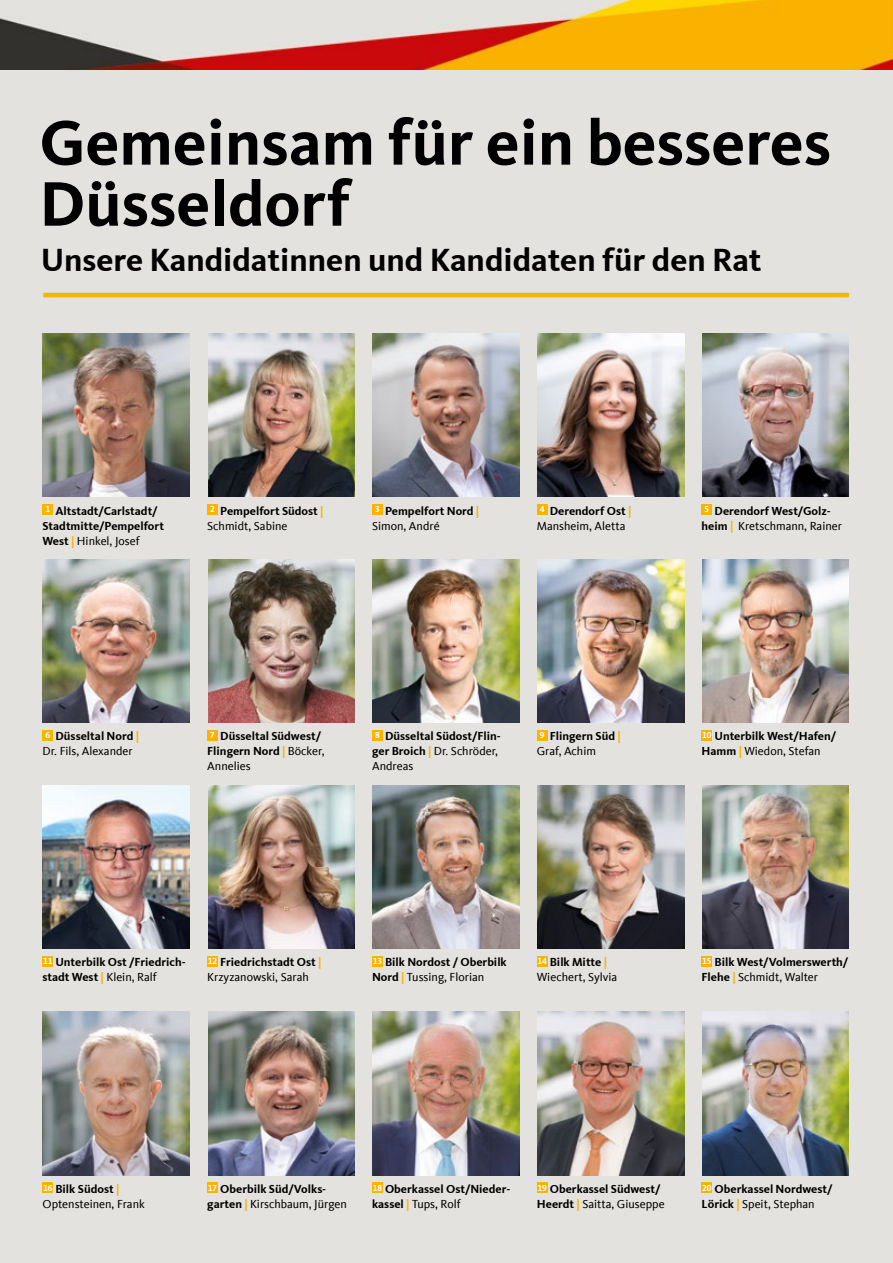
<style>
.page{position:relative;width:893px;height:1263px;background:#e3e2de}
.page>*{position:absolute;margin:0;border:0;box-sizing:border-box;transform-origin:0 0}
.t1{font:700 65.1px/61.1px "CDU Kievit Tab";color:#000}
.t2{font:700 33px "CDU Kievit Tab";color:#000}
.t3{font:700 12px/15px "CDU Kievit Tab";color:#000}
.t4{font:12px/15px "CDU Kievit Tab";color:#000}
.s1{color:#fab300}
.s2{font-weight:400}
.s3{font-weight:700}
.s4{font-weight:700;color:#fab300}
</style>
<div class="page">
<img style="left:0;top:0;width:893px;height:69px">
<img style="left:43px;top:1012px;width:146px;height:163px">
<img style="left:208px;top:1012px;width:147px;height:163px">
<img style="left:373px;top:1012px;width:146px;height:163px">
<img style="left:538px;top:1012px;width:146px;height:163px">
<img style="left:702px;top:1012px;width:147px;height:163px">
<img style="left:43px;top:333px;width:146px;height:164px">
<img style="left:208px;top:333px;width:147px;height:164px">
<img style="left:373px;top:333px;width:146px;height:164px">
<img style="left:538px;top:333px;width:146px;height:164px">
<img style="left:702px;top:333px;width:147px;height:164px">
<div style="left:43px;top:504px;width:10px;height:11px;background:#fab300"></div>
<div style="left:207px;top:504px;width:11px;height:11px;background:#fab300"></div>
<div style="left:372px;top:504px;width:11px;height:11px;background:#fab300"></div>
<div style="left:537px;top:504px;width:10px;height:11px;background:#fab300"></div>
<div style="left:702px;top:504px;width:10px;height:11px;background:#fab300"></div>
<img style="left:43px;top:559px;width:146px;height:164px">
<img style="left:208px;top:559px;width:147px;height:164px">
<img style="left:373px;top:559px;width:146px;height:164px">
<img style="left:538px;top:559px;width:146px;height:164px">
<img style="left:702px;top:559px;width:147px;height:164px">
<div style="left:43px;top:730px;width:10px;height:10px;background:#fab300"></div>
<div style="left:207px;top:730px;width:11px;height:10px;background:#fab300"></div>
<div style="left:372px;top:730px;width:11px;height:10px;background:#fab300"></div>
<div style="left:537px;top:730px;width:10px;height:10px;background:#fab300"></div>
<div style="left:702px;top:730px;width:10px;height:10px;background:#fab300"></div>
<img style="left:43px;top:785px;width:146px;height:163px">
<img style="left:208px;top:785px;width:147px;height:163px">
<img style="left:373px;top:785px;width:146px;height:163px">
<img style="left:538px;top:785px;width:146px;height:163px">
<img style="left:702px;top:785px;width:147px;height:163px">
<div style="left:43px;top:956px;width:10px;height:10px;background:#fab300"></div>
<div style="left:207px;top:956px;width:11px;height:10px;background:#fab300"></div>
<div style="left:372px;top:956px;width:11px;height:10px;background:#fab300"></div>
<div style="left:537px;top:956px;width:10px;height:10px;background:#fab300"></div>
<div style="left:702px;top:956px;width:10px;height:10px;background:#fab300"></div>
<div style="left:43px;top:1182px;width:10px;height:11px;background:#fab300"></div>
<div style="left:207px;top:1182px;width:11px;height:11px;background:#fab300"></div>
<div style="left:372px;top:1182px;width:11px;height:11px;background:#fab300"></div>
<div style="left:537px;top:1182px;width:10px;height:11px;background:#fab300"></div>
<div style="left:702px;top:1182px;width:10px;height:11px;background:#fab300"></div>
<hr style="left:43px;top:293px;width:806px;height:4px;background:#fab300">
<h1 class="t1" style="left:39px;top:112px;width:793px">Gemeinsam für ein besseres<br>Düsseldorf</h1>
<h2 class="t2" style="left:41px;top:240px;width:722px">Unsere Kandidatinnen und Kandidaten für den Rat</h2>
<p class="t3" style="left:43px;top:503px;width:123px"><sup>1</sup> Altstadt/Carlstadt/<br>Stadtmitte/Pempelfort<br>West <span class="s1">|</span> <span class="s2">Hinkel, Josef</span></p>
<p class="t3" style="left:207px;top:503px;width:118px"><sup>2</sup> Pempelfort Südost <span class="s1">|<br></span><span class="s2">Schmidt, Sabine</span></p>
<p class="t3" style="left:372px;top:503px;width:109px"><sup>3</sup> Pempelfort Nord <span class="s1">|<br></span><span class="s2">Simon, André</span></p>
<p class="t4" style="left:537px;top:503px;width:96px"><sup>4</sup> <span class="s3">Derendorf Ost</span> <span class="s4">|<br></span>Mansheim, Aletta</p>
<p class="t3" style="left:702px;top:503px;width:142px"><sup>5</sup> Derendorf West/Golz&shy;heim <span class="s1">|</span> <span class="s2">Kretschmann, Rainer</span></p>
<p class="t4" style="left:43px;top:729px;width:98px"><sup>6</sup> <span class="s3">Düsseltal Nord</span> <span class="s4">|<br></span>Dr. Fils, Alexander</p>
<p class="t3" style="left:207px;top:729px;width:119px"><sup>7</sup> Düsseltal Südwest/<br>Flingern Nord <span class="s1">|</span> <span class="s2">Böcker,<br>Annelies</span></p>
<p class="t3" style="left:372px;top:729px;width:130px"><sup>8</sup> Düsseltal Südost/Flin&shy;ger Broich <span class="s1">|</span> <span class="s2">Dr. Schröder,<br>Andreas</span></p>
<p class="t3" style="left:537px;top:729px;width:85px"><sup>9</sup> Flingern Süd <span class="s1">|<br></span><span class="s2">Graf, Achim</span></p>
<p class="t3" style="left:702px;top:729px;width:136px"><sup>10</sup> Unterbilk West/Hafen/<br>Hamm <span class="s1">|</span> <span class="s2">Wiedon, Stefan</span></p>
<p class="t3" style="left:43px;top:955px;width:145px"><sup>11</sup> Unterbilk Ost /Friedrich&shy;stadt West <span class="s1">|</span> <span class="s2">Klein, Ralf</span></p>
<p class="t4" style="left:207px;top:955px;width:116px"><sup>12</sup> <span class="s3">Friedrichstadt Ost</span> <span class="s4">|<br></span>Krzyzanowski, Sarah</p>
<p class="t3" style="left:372px;top:955px;width:136px"><sup>13</sup> Bilk Nordost / Oberbilk<br>Nord <span class="s1">|</span> <span class="s2">Tussing, Florian</span></p>
<p class="t4" style="left:537px;top:955px;width:82px"><sup>14</sup> <span class="s3">Bilk Mitte</span> <span class="s4">|<br></span>Wiechert, Sylvia</p>
<p class="t3" style="left:702px;top:955px;width:148px"><sup>15</sup> Bilk West/Volmerswerth/<br>Flehe <span class="s1">|</span> <span class="s2">Schmidt, Walter</span></p>
<p class="t4" style="left:43px;top:1181px;width:104px"><sup>16</sup> <span class="s3">Bilk Südost</span> <span class="s4">|<br></span>Optensteinen, Frank</p>
<p class="t3" style="left:207px;top:1181px;width:141px"><sup>17</sup> Oberbilk Süd/Volks&shy;garten <span class="s1">|</span> <span class="s2">Kirschbaum, Jürgen</span></p>
<p class="t3" style="left:372px;top:1181px;width:140px"><sup>18</sup> Oberkassel Ost/Nieder&shy;kassel <span class="s1">|</span> <span class="s2">Tups, Rolf</span></p>
<p class="t3" style="left:537px;top:1181px;width:129px"><sup>19</sup> Oberkassel Südwest/<br>Heerdt <span class="s1">|</span> <span class="s2">Saitta, Giuseppe</span></p>
<p class="t3" style="left:702px;top:1181px;width:132px"><sup>20</sup> Oberkassel Nordwest/<br>Lörick <span class="s1">|</span> <span class="s2">Speit, Stephan</span></p>
</div>
